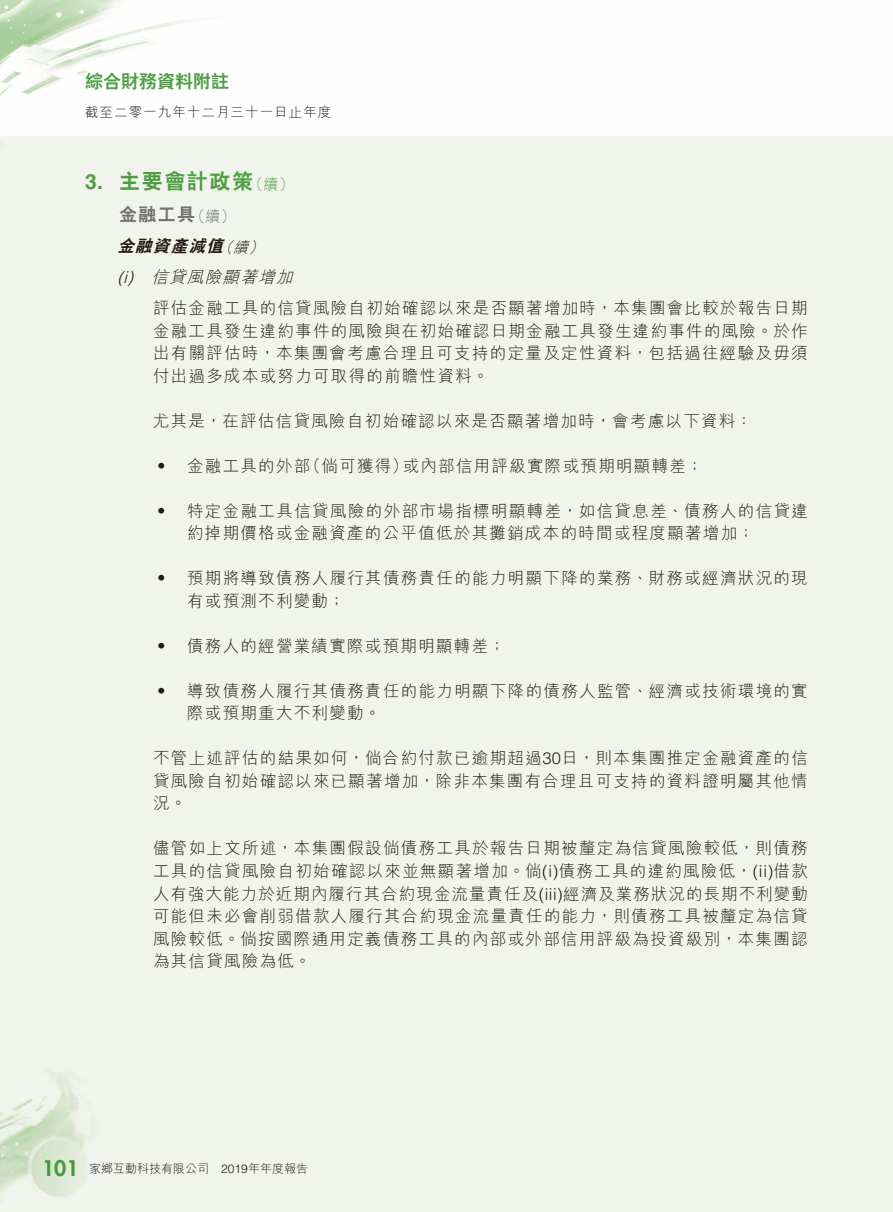
<style>
.page{position:relative;width:893px;height:1212px;background:#fff}
.page>*{position:absolute;margin:0;border:0;box-sizing:border-box;transform-origin:0 0}
.t1{font:800 21px "C Hei 2 HK";letter-spacing:.08em;color:#4e9f43}
.t2{font:800 21px "Futura Std";color:#4e9f43}
.t3{font:700 21px "Helvetica LT Std";color:#4e9f43}
.t4{font:800 18px "C Hei 2 HK";color:#4e9f43}
.t5{font:800 18px "C Hei 2 HK";color:#727272}
.t6{font:300 16.5px/22.5px "M Hei HK";letter-spacing:.08em;color:#231916;text-align:justify}
.t7{font:italic 300 16.5px "M Hei HK";color:#231916}
.t8{font:italic 800 16.5px "C Hei 2 HK";color:#231916}
.t9{font:italic 300 16.5px "Helvetica LT Std";color:#231916}
.t10{font:300 15px "M Hei HK";color:#4e9f43}
.t11{font:300 15px "M Hei HK";color:#727272}
.t12{font:italic 300 15px "M Hei HK";color:#231916}
.t13{font:300 13.5px "M Hei HK";letter-spacing:.08em;color:#231916}
.t14{font:300 12px "M Hei HK";color:#231916}
.s1{font-family:"M Hei HK";font-weight:300;font-size:15px}
.s2{font-family:"Helvetica LT Std"}
</style>
<div class="page">
<img style="left:0;top:0;width:202px;height:96px">
<div style="left:0;top:136px;width:893px;height:1076px;background:#f0f5ec"></div>
<p class="t4" style="left:85px;top:73px;width:145px">綜合財務資料附註</p>
<p class="t13" style="left:85px;top:105px;width:248px">截至二零一九年十二月三十一日止年度</p>
<p class="t3" style="left:85px;top:169px;width:20px">3.</p>
<p class="t1" style="left:119px;top:170px;width:136px">主要會計政策</p>
<p class="t10" style="left:248px;top:176px;width:47px">（續(</p>
<p class="t5" style="left:119px;top:206px;width:78px">金融工具</p>
<p class="t11" style="left:190px;top:209px;width:47px">（續(</p>
<p class="t8" style="left:117px;top:238px;width:136px">金融資產減值<span class="s1">續</span></p>
<p class="t7" style="left:151px;top:269px;width:147px">信貸風險顯著增加</p>
<p class="t12" style="left:218px;top:239px;width:20px">（</p>
<p class="t12" style="left:249px;top:239px;width:20px">(</p>
<p class="t9" style="left:117px;top:267px;width:17px">i(</p>
<p class="t9" style="left:127px;top:267px;width:12px">)</p>
<p class="t6" style="left:153px;top:297px;width:656px">評估金融工具的信貸風險自初始確認以來是否顯著增加時，本集團會比較於報告日期金融工具發生違約事件的風險與在初始確認日期金融工具發生違約事件的風險。於作出有關評估時，本集團會考慮合理且可支持的定量及定性資料，包括過往經驗及毋須付出過多成本或努力可取得的前瞻性資料。</p>
<p class="t6" style="left:153px;top:409px;width:601px">尤其是，在評估信貸風險自初始確認以來是否顯著增加時，會考慮以下資料：</p>
<p class="t6" style="left:403px;top:454px;width:302px">或內部信用評級實際或預期明顯轉差;</p>
<p class="t6" style="left:305px;top:454px;width:105px">（倘可獲得）</p>
<p class="t6" style="left:187px;top:454px;width:125px">金融工具的外部</p>
<p class="t6" style="left:153px;top:454px;width:18px">‧</p>
<p class="t6" style="left:153px;top:499px;width:18px">‧</p>
<p class="t6" style="left:153px;top:567px;width:18px">‧</p>
<p class="t6" style="left:153px;top:634px;width:18px">‧</p>
<p class="t6" style="left:153px;top:679px;width:18px">‧</p>
<p class="t6" style="left:187px;top:499px;width:622px">特定金融工具信貸風險的外部市場指標明顯轉差，如信貸息差、債務人的信貸違</p>
<p class="t6" style="left:187px;top:522px;width:569px">約掉期價格或金融資產的公平值低於其攤銷成本的時間或程度顯著增加;</p>
<p class="t6" style="left:187px;top:567px;width:622px">預期將導致債務人履行其債務責任的能力明顯下降的業務、財務或經濟狀況的現</p>
<p class="t6" style="left:187px;top:589px;width:159px">有或預測不利變動;</p>
<p class="t6" style="left:187px;top:634px;width:320px">債務人的經營業績實際或預期明顯轉差;</p>
<p class="t6" style="left:187px;top:679px;width:622px">導致債務人履行其債務責任的能力明顯下降的債務人監管、經濟或技術環境的實</p>
<p class="t6" style="left:187px;top:702px;width:195px">際或預期重大不利變動。</p>
<p class="t6" style="left:153px;top:747px;width:656px">不管上述評估的結果如何，倘合約付款已逾期超過<span class="s2">30</span>日，則本集團推定金融資產的信貸風險自初始確認以來已顯著增加，除非本集團有合理且可支持的資料證明屬其他情況。</p>
<p class="t6" style="left:153px;top:837px;width:656px">儘管如上文所述，本集團假設倘債務工具於報告日期被釐定為信貸風險較低，則債務工具的信貸風險自初始確認以來並無顯著增加。倘 <span class="s2">)i(</span> 債務工具的違約風險低，<span class="s2">( )i i</span> 借款人有強大能力於近期內履行其合約現金流量責任及<span class="s2">(iii)</span>經濟及業務狀況的長期不利變動可能但未必會削弱借款人履行其合約現金流量責任的能力，則債務工具被釐定為信貸風險較低。倘按國際通用定義債務工具的內部或外部信用評級為投資級別，本集團認為其信貸風險為低。</p>
<p class="t2" style="left:42px;top:1155px;width:38px">101</p>
<p class="t14" style="left:89px;top:1162px;width:122px">家鄉互動科技有限公司</p>
<p class="t14" style="left:221px;top:1162px;width:88px"><span class="s2">2019</span>年年度報告</p>
</div>
